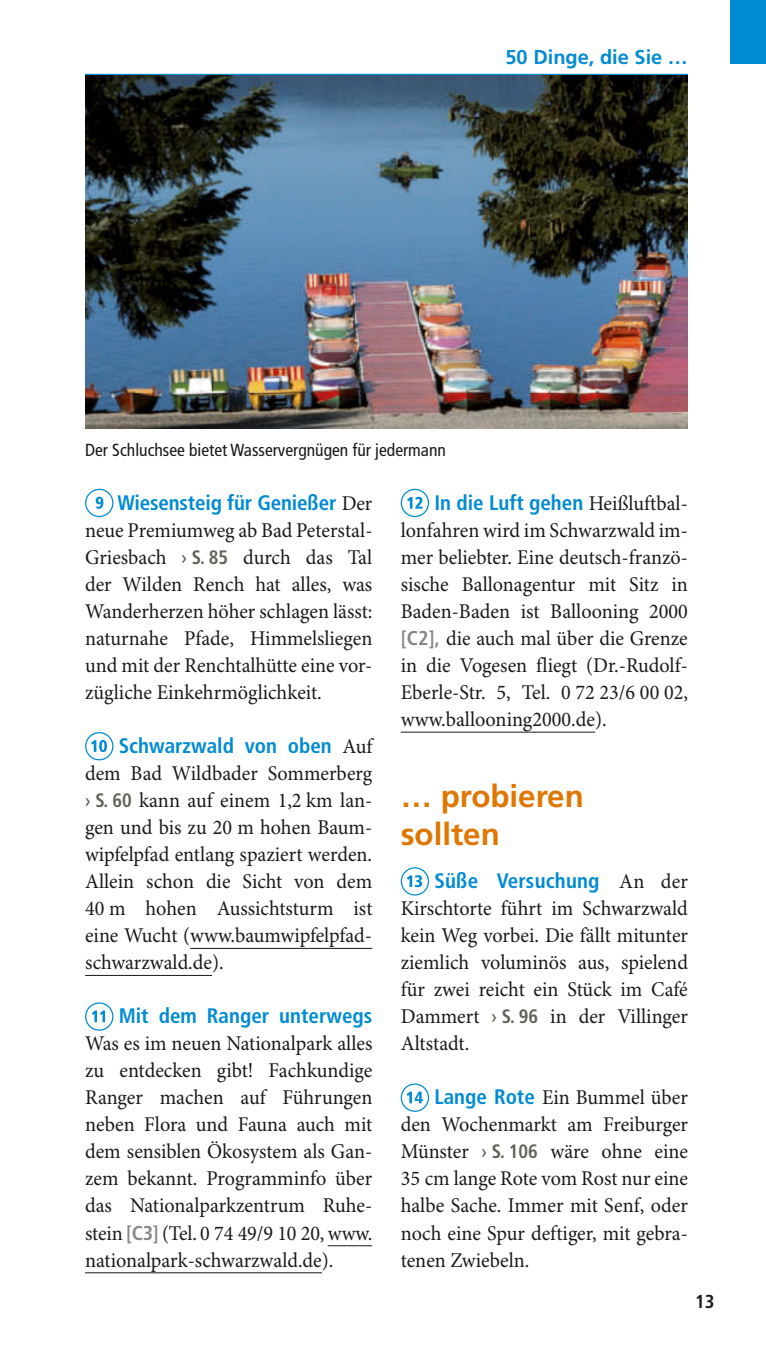
<style>
.page{position:relative;width:766px;height:1347px;background:#fff}
.page>*{position:absolute;margin:0;border:0;box-sizing:border-box;transform-origin:0 0}
.t1{font:700 31.25px/37.5px "Frutiger LT Pro";color:#df7702}
.t2{font:21px/27px "Minion Pro";color:#1a1a18;text-align:justify;scale:.96 1}
.t3{font:700 condensed 21px "Frutiger LT Pro";color:#008bd2}
.t4{font:700 20px "Frutiger LT Pro";color:#008bd2}
.t5{font:700 condensed 18.75px "Frutiger LT Pro";color:#1a1a18}
.t6{font:condensed 17.5px "Frutiger LT Pro";color:#1a1a18}
.s1{font-family:"Minion Pro";font-weight:400;font-stretch:normal;color:#1a1a18}
.s2{font-family:"Frutiger LT Pro";font-size:18.75px;color:#626155}
.s3{font-family:"Frutiger LT Pro";font-weight:700;font-stretch:condensed;font-size:19.5px;color:#626155}
.s4{font-family:"Frutiger LT Pro";font-weight:700;font-stretch:condensed;font-size:20px;color:#878786}
.s5{font-family:"Frutiger LT Pro";font-weight:700;font-stretch:condensed;color:#008bd2}
</style>
<div class="page">
<div style="left:730px;top:0;width:35px;height:64px;background:#008bd2"></div>
<hr style="left:190px;top:948px;width:182px;height:1px;background:#1a1a18">
<hr style="left:85px;top:975px;width:127px;height:1px;background:#1a1a18">
<hr style="left:327px;top:1245px;width:45px;height:1px;background:#1a1a18">
<hr style="left:85px;top:1272px;width:237px;height:1px;background:#1a1a18">
<div style="left:85px;top:489px;width:28px;height:28px;border:1px solid #008bd2;border-radius:50%"></div>
<svg style="left:96px;top:496px;width:7px;height:13px"></svg>
<div style="left:85px;top:732px;width:28px;height:28px;border:1px solid #008bd2;border-radius:50%"></div>
<svg style="left:91px;top:740px;width:16px;height:12px"></svg>
<div style="left:85px;top:1002px;width:28px;height:28px;border:1px solid #008bd2;border-radius:50%"></div>
<svg style="left:92px;top:1010px;width:13px;height:12px"></svg>
<hr style="left:400px;top:731px;width:195px;height:1px;background:#1a1a18">
<div style="left:400px;top:489px;width:29px;height:28px;border:1px solid #008bd2;border-radius:50%"></div>
<svg style="left:407px;top:497px;width:15px;height:11px"></svg>
<div style="left:400px;top:867px;width:29px;height:28px;border:1px solid #008bd2;border-radius:50%"></div>
<svg style="left:407px;top:875px;width:15px;height:12px"></svg>
<div style="left:400px;top:1083px;width:29px;height:28px;border:1px solid #008bd2;border-radius:50%"></div>
<svg style="left:406px;top:1091px;width:17px;height:12px"></svg>
<img style="left:85px;top:75px;width:602px;height:353px">
<hr style="left:85px;top:74px;width:602px;height:1px;background:#008bd2">
<p class="t4" style="left:505px;top:50px;width:184px">50 Dinge, die Sie …</p>
<p class="t6" style="left:85px;top:443px;width:362px">Der Schluchsee bietet Wasservergnügen für jedermann</p>
<p class="t3" style="left:117px;top:494px;width:256px">Wiesensteig für Genießer <span class="s1">Der</span></p>
<p class="t2" style="left:85px;top:518px;width:301px">neue Premiumweg ab Bad Peterstal-Griesbach <span class="s2">›</span> <span class="s3">S. 85</span> durch das Tal der Wilden Rench hat alles, was Wanderherzen höher schlagen lässt: naturnahe Pfade, Himmelsliegen und mit der Renchtalhütte eine vor&shy;zügliche Einkehrmöglichkeit.</p>
<p class="t3" style="left:119px;top:738px;width:255px">Schwarzwald von oben <span class="s1">Auf</span></p>
<p class="t2" style="left:85px;top:761px;width:301px">dem Bad Wildbader Sommerberg <span class="s2">›</span> <span class="s3">S. 60</span> kann auf einem 1,2 km lan&shy;gen und bis zu 20 m hohen Baum&shy;wipfelpfad entlang spaziert werden.<br>Allein schon die Sicht von dem 40 m hohen Aussichtsturm ist eine Wucht (www.baumwipfelpfad&shy;schwarzwald.de).</p>
<p class="t3" style="left:119px;top:1008px;width:255px">Mit dem Ranger unterwegs</p>
<p class="t2" style="left:85px;top:1031px;width:301px">Was es im neuen Nationalpark alles zu entdecken gibt! Fachkundige Ranger machen auf Führungen neben Flora und Fauna auch mit dem sensiblen Ökosystem als Gan&shy;zem bekannt. Programminfo über das Nationalparkzentrum Ruhe&shy;stein <span class="s4">[C3]</span> (Tel. 0 74 49/9 10 20, www. nationalpark-schwarzwald.de).</p>
<p class="t3" style="left:434px;top:494px;width:255px">In die Luft gehen <span class="s1">Heißluftbal-</span></p>
<p class="t2" style="left:400px;top:518px;width:301px">lonfahren wird im Schwarzwald im&shy;mer beliebter. Eine deutsch-franzö&shy;sische Ballonagentur mit Sitz in Baden-Baden ist Ballooning 2000 <span class="s4">[C2],</span> die auch mal über die Grenze in die Vogesen fliegt (Dr.-Rudolf-Eberle-Str. 5, Tel. 0 72 23/6 00 02, www.ballooning2000.de).</p>
<h1 class="t1" style="left:400px;top:781px;width:184px">… probieren sollten</h1>
<p class="t3" style="left:434px;top:873px;width:255px">Süße Versuchung <span class="s1">An der</span></p>
<p class="t2" style="left:400px;top:896px;width:301px">Kirschtorte führt im Schwarzwald kein Weg vorbei. Die fällt mitunter ziemlich voluminös aus, spielend für zwei reicht ein Stück im Café Dammert <span class="s2">›</span> <span class="s3">S. 96</span> in der Villinger Altstadt.</p>
<p class="t2" style="left:400px;top:1086px;width:301px;text-indent:34px"><span class="s5">Lange Rote</span> Ein Bummel über den Wochenmarkt am Freiburger Münster <span class="s2">›</span> <span class="s3">S. 106</span> wäre ohne eine 35 cm lange Rote vom Rost nur eine halbe Sache. Immer mit Senf, oder noch eine Spur deftiger, mit gebra&shy;tenen Zwiebeln.</p>
<p class="t5" style="left:694px;top:1294px;width:21px">13</p>
</div>
